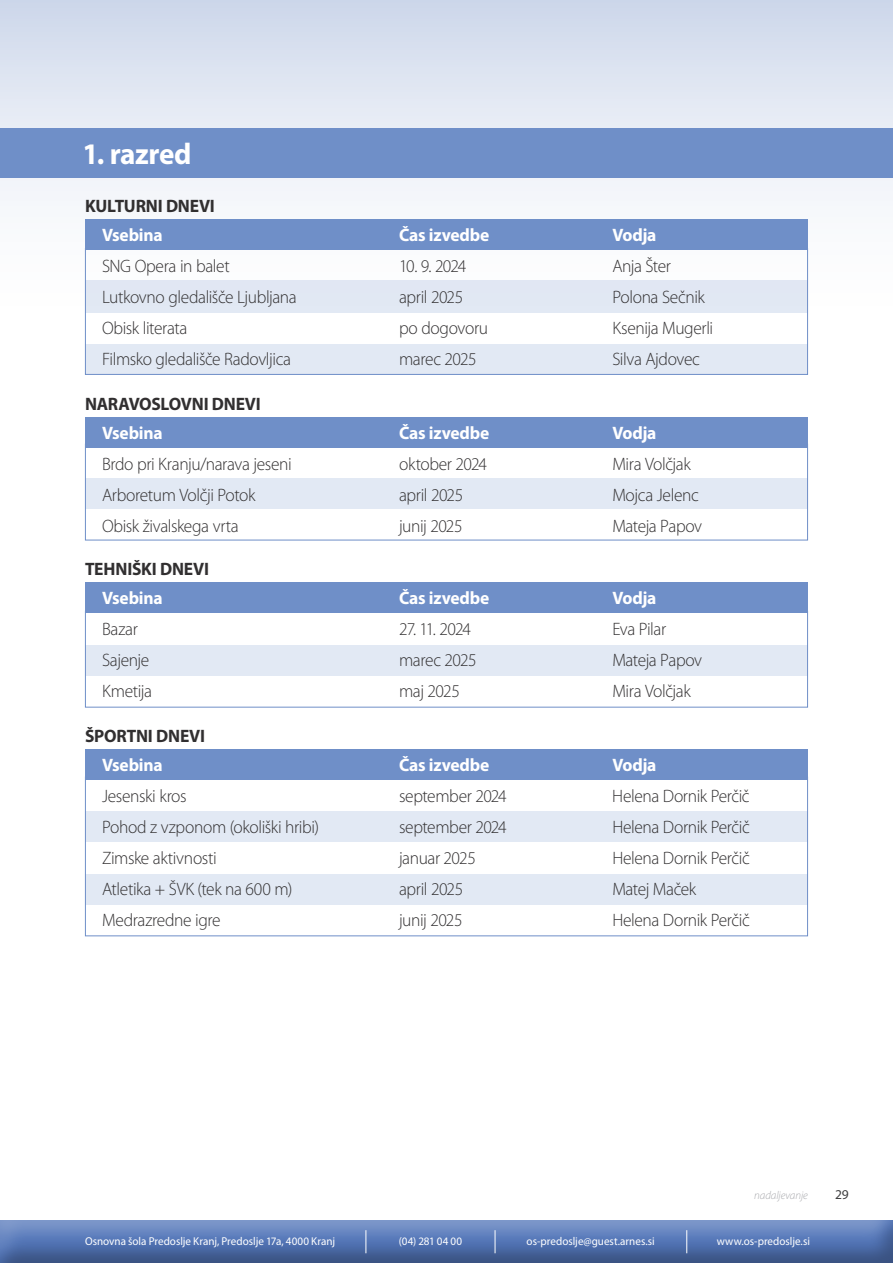
<style>
.page{position:relative;width:893px;height:1263px;background:#fff}
.page>*{position:absolute;margin:0;border:0;box-sizing:border-box;transform-origin:0 0}
.t1{font:700 30px "Myriad Pro";letter-spacing:-.015em;color:#fff}
.t2{font:300 18px "Myriad Pro";letter-spacing:-.025em;color:#312f30}
.t3{font:700 18px "Myriad Pro";letter-spacing:-.01em;color:#fff}
.t4{font:700 18px "Myriad Pro";letter-spacing:-.01em;color:#312f30}
.t5{font:13.5px "Myriad Pro";color:#3e3e3f}
.t6{font:11.4px "Myriad Pro";color:#fff}
.t7{font:italic 300 11.4px "Myriad Pro";letter-spacing:-.005em;color:#a8a9ad}
</style>
<div class="page">
<div style="left:0;top:1218px;width:893px;height:45px;background:#231f20;opacity:.35"></div>
<svg style="left:686px;top:1230px;width:1px;height:23px"></svg>
<svg style="left:366px;top:1230px;width:1px;height:23px"></svg>
<svg style="left:495px;top:1230px;width:1px;height:23px"></svg>
<svg style="left:0;top:0;width:893px;height:334px"></svg>
<div style="left:85px;top:344px;width:723px;height:31px;background:#e2e9f4"></div>
<div style="left:85px;top:281px;width:723px;height:32px;background:#e1e8f3"></div>
<div style="left:85px;top:219px;width:723px;height:31px;background:#6f8fc8"></div>
<div style="left:85px;top:478px;width:723px;height:31px;background:#e2e9f4"></div>
<div style="left:85px;top:417px;width:723px;height:30px;background:#6f8fc8"></div>
<div style="left:85px;top:645px;width:723px;height:31px;background:#e2e9f4"></div>
<div style="left:85px;top:582px;width:723px;height:31px;background:#6f8fc8"></div>
<div style="left:85px;top:874px;width:723px;height:30px;background:#e2e9f4"></div>
<div style="left:85px;top:811px;width:723px;height:30px;background:#e2e9f4"></div>
<div style="left:85px;top:749px;width:723px;height:31px;background:#6f8fc8"></div>
<div style="left:0;top:128px;width:893px;height:50px;background:#6f8fc8"></div>
<p class="t1" style="left:82px;top:134px;width:111px">1. razred</p>
<p class="t4" style="left:85px;top:194px;width:131px">KULTURNI DNEVI</p>
<p class="t3" style="left:102px;top:223px;width:62px">Vsebina</p>
<p class="t3" style="left:399px;top:223px;width:92px">Čas izvedbe</p>
<p class="t3" style="left:612px;top:223px;width:46px">Vodja</p>
<p class="t2" style="left:102px;top:255px;width:129px">SNG Opera in balet</p>
<p class="t2" style="left:399px;top:255px;width:69px">10. 9. 2024</p>
<p class="t2" style="left:612px;top:255px;width:60px">Anja Šter</p>
<p class="t2" style="left:102px;top:286px;width:196px">Lutkovno gledališče Ljubljana</p>
<p class="t2" style="left:399px;top:286px;width:66px">april 2025</p>
<p class="t2" style="left:612px;top:286px;width:94px">Polona Sečnik</p>
<p class="t2" style="left:102px;top:317px;width:87px">Obisk literata</p>
<p class="t2" style="left:399px;top:317px;width:91px">po dogovoru</p>
<p class="t2" style="left:612px;top:317px;width:102px">Ksenija Mugerli</p>
<p class="t2" style="left:102px;top:348px;width:191px">Filmsko gledališče Radovljica</p>
<p class="t2" style="left:399px;top:348px;width:79px">marec 2025</p>
<p class="t2" style="left:612px;top:348px;width:89px">Silva Ajdovec</p>
<p class="t4" style="left:85px;top:392px;width:177px">NARAVOSLOVNI DNEVI</p>
<p class="t3" style="left:102px;top:421px;width:62px">Vsebina</p>
<p class="t3" style="left:399px;top:421px;width:92px">Čas izvedbe</p>
<p class="t3" style="left:612px;top:421px;width:46px">Vodja</p>
<p class="t2" style="left:102px;top:453px;width:191px">Brdo pri Kranju/narava jeseni</p>
<p class="t2" style="left:399px;top:453px;width:89px">oktober 2024</p>
<p class="t2" style="left:612px;top:453px;width:80px">Mira Volčjak</p>
<p class="t2" style="left:102px;top:484px;width:155px">Arboretum Volčji Potok</p>
<p class="t2" style="left:399px;top:484px;width:66px">april 2025</p>
<p class="t2" style="left:612px;top:484px;width:88px">Mojca Jelenc</p>
<p class="t2" style="left:102px;top:515px;width:138px">Obisk živalskega vrta</p>
<p class="t2" style="left:399px;top:515px;width:65px">junij 2025</p>
<p class="t2" style="left:612px;top:515px;width:91px">Mateja Papov</p>
<p class="t4" style="left:85px;top:557px;width:125px">TEHNIŠKI DNEVI</p>
<p class="t3" style="left:102px;top:586px;width:62px">Vsebina</p>
<p class="t3" style="left:399px;top:586px;width:92px">Čas izvedbe</p>
<p class="t3" style="left:612px;top:586px;width:46px">Vodja</p>
<p class="t2" style="left:102px;top:618px;width:37px">Bazar</p>
<p class="t2" style="left:399px;top:618px;width:73px">27. 11. 2024</p>
<p class="t2" style="left:612px;top:618px;width:55px">Eva Pilar</p>
<p class="t2" style="left:102px;top:649px;width:49px">Sajenje</p>
<p class="t2" style="left:399px;top:649px;width:79px">marec 2025</p>
<p class="t2" style="left:612px;top:649px;width:91px">Mateja Papov</p>
<p class="t2" style="left:102px;top:680px;width:52px">Kmetija</p>
<p class="t2" style="left:399px;top:680px;width:62px">maj 2025</p>
<p class="t2" style="left:612px;top:680px;width:80px">Mira Volčjak</p>
<p class="t4" style="left:85px;top:724px;width:122px">ŠPORTNI DNEVI</p>
<p class="t3" style="left:102px;top:753px;width:62px">Vsebina</p>
<p class="t3" style="left:399px;top:753px;width:92px">Čas izvedbe</p>
<p class="t3" style="left:612px;top:753px;width:46px">Vodja</p>
<p class="t2" style="left:102px;top:785px;width:86px">Jesenski kros</p>
<p class="t2" style="left:399px;top:785px;width:109px">september 2024</p>
<p class="t2" style="left:612px;top:785px;width:139px">Helena Dornik Perčič</p>
<p class="t2" style="left:102px;top:816px;width:219px">Pohod z vzponom (okoliški hribi)</p>
<p class="t2" style="left:399px;top:816px;width:109px">september 2024</p>
<p class="t2" style="left:612px;top:816px;width:139px">Helena Dornik Perčič</p>
<p class="t2" style="left:102px;top:847px;width:116px">Zimske aktivnosti</p>
<p class="t2" style="left:399px;top:847px;width:78px">januar 2025</p>
<p class="t2" style="left:612px;top:847px;width:139px">Helena Dornik Perčič</p>
<p class="t2" style="left:102px;top:878px;width:192px">Atletika + ŠVK (tek na 600 m)</p>
<p class="t2" style="left:399px;top:878px;width:66px">april 2025</p>
<p class="t2" style="left:612px;top:878px;width:85px">Matej Maček</p>
<p class="t2" style="left:102px;top:909px;width:120px">Medrazredne igre</p>
<p class="t2" style="left:399px;top:909px;width:65px">junij 2025</p>
<p class="t2" style="left:612px;top:909px;width:139px">Helena Dornik Perčič</p>
<p class="t7" style="left:754px;top:1189px;width:55px">nadaljevanje</p>
<p class="t5" style="left:835px;top:1186px;width:15px">29</p>
<p class="t6" style="left:85px;top:1234px;width:252px">Osnovna šola Predoslje Kranj, Predoslje 17a, 4000 Kranj</p>
<p class="t6" style="left:399px;top:1234px;width:65px">(04) 281 04 00</p>
<p class="t6" style="left:527px;top:1234px;width:130px">os-predoslje@guest.arnes.si</p>
<p class="t6" style="left:717px;top:1234px;width:95px">www.os-predoslje.si</p>
</div>
